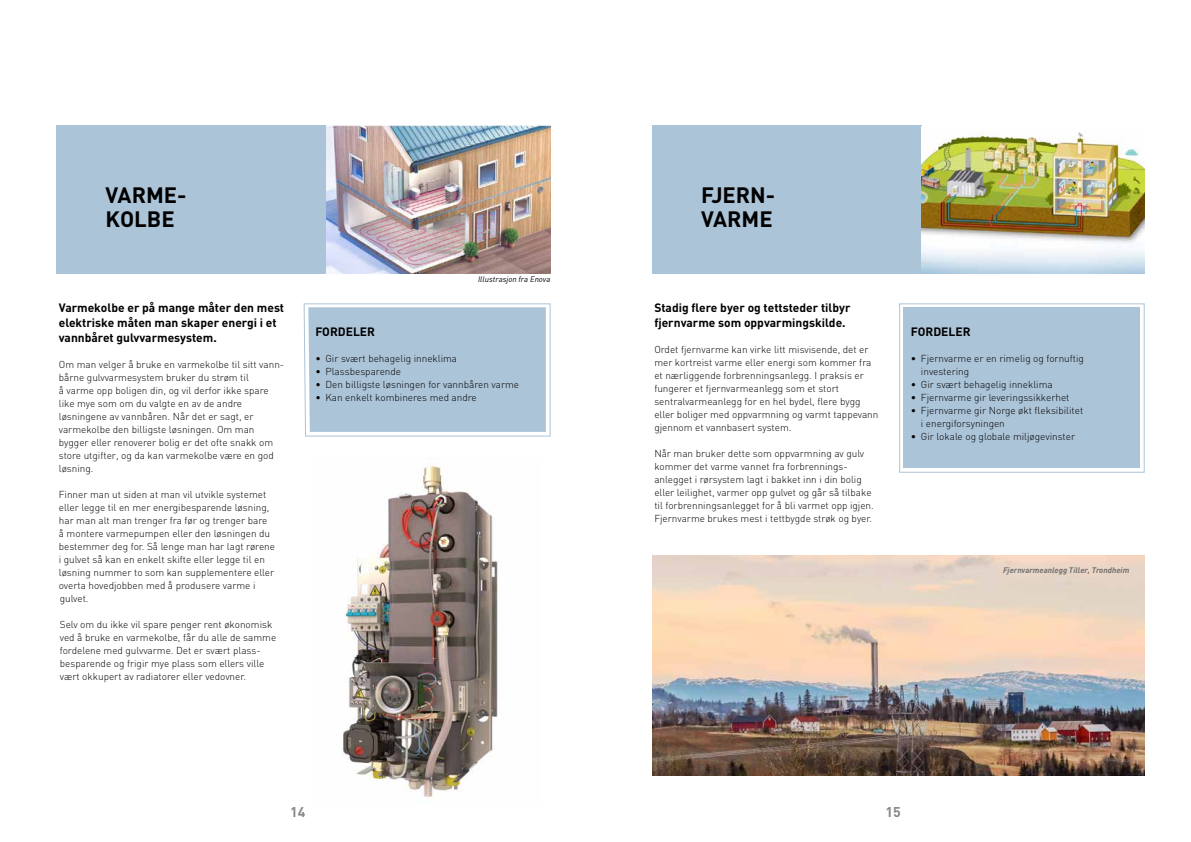
<style>
.page{position:relative;width:1191px;height:842px;background:#fff}
.page>*{position:absolute;margin:0;border:0;box-sizing:border-box;transform-origin:0 0}
.t1{font:700 22px/24px "DIN";color:#000}
.t2{font:700 14px "DIN";color:#878787}
.t3{font:700 12px/15px "DIN";color:#000}
.t4{font:300 10px/13px "DIN";color:#000}
.t5{font:italic 700 8px "DIN";color:#706f6f}
.t6{font:italic 8px "DIN";color:#000}
</style>
<div class="page">
<div style="left:904px;top:308px;width:236px;height:160px;background:#acc4d8"></div>
<div style="left:899px;top:303px;width:245px;height:170px;border:1px solid #acc4d8"></div>
<img style="left:326px;top:125px;width:224px;height:149px">
<div style="left:57px;top:125px;width:269px;height:149px;background:#acc4d8"></div>
<svg style="left:303px;top:303px;width:248px;height:134px;background:#b2c8db"></svg>
<div style="left:652px;top:125px;width:269px;height:149px;background:#acc4d8"></div>
<img style="left:652px;top:556px;width:492px;height:219px">
<img style="left:343px;top:465px;width:155px;height:333px">
<img style="left:921px;top:130px;width:223px;height:144px">
<h1 class="t1" style="left:106px;top:182px;width:82px">VARME-<br>KOLBE</h1>
<p class="t3" style="left:59px;top:300px;width:227px">Varmekolbe er på mange måter den mest elektriske måten man skaper energi i et vannbåret gulvvarmesystem.</p>
<p class="t4" style="left:59px;top:358px;width:227px">Om man velger å bruke en varmekolbe til sitt vann&shy;bårne gulvvarmesystem bruker du strøm til<br>å varme opp boligen din, og vil derfor ikke spare like mye som om du valgte en av de andre løsningene av vannbåren. Når det er sagt, er varmekolbe den billigste løsningen. Om man bygger eller renoverer bolig er det ofte snakk om store utgifter, og da kan varmekolbe være en god løsning.</p>
<p class="t4" style="left:59px;top:488px;width:218px">Finner man ut siden at man vil utvikle systemet eller legge til en mer energibesparende løsning, har man alt man trenger fra før og trenger bare å montere varmepumpen eller den løsningen du bestemmer deg for. Så lenge man har lagt rørene i gulvet så kan en enkelt skifte eller legge til en løsning nummer to som kan supplementere eller overta hovedjobben med å produsere varme i gulvet.</p>
<p class="t4" style="left:60px;top:618px;width:218px">Selv om du ikke vil spare penger rent økonomisk ved å bruke en varmekolbe, får du alle de samme fordelene med gulvvarme. Det er svært plass&shy;besparende og frigir mye plass som ellers ville vært okkupert av radiatorer eller vedovner.</p>
<p class="t6" style="left:478px;top:274px;width:74px">Illustrasjon fra Enova</p>
<p class="t3" style="left:315px;top:324px;width:61px">FORDELER</p>
<p class="t4" style="left:315px;top:352px;width:143px">• Gir svært behagelig inneklima</p>
<p class="t4" style="left:315px;top:365px;width:87px">• Plassbesparende</p>
<p class="t4" style="left:315px;top:378px;width:205px">• Den billigste løsningen for vannbåren varme</p>
<p class="t4" style="left:315px;top:391px;width:163px">• Kan enkelt kombineres med andre</p>
<h1 class="t1" style="left:701px;top:182px;width:76px">FJERN-<br>VARME</h1>
<p class="t3" style="left:654px;top:300px;width:198px">Stadig flere byer og tettsteder tilbyr fjernvarme som oppvarmingskilde.</p>
<p class="t4" style="left:654px;top:343px;width:226px">Ordet fjernvarme kan virke litt misvisende, det er mer kortreist varme eller energi som kommer fra et nærliggende forbrenningsanlegg. I praksis er fungerer et fjernvarmeanlegg som et stort sentralvarmeanlegg for en hel bydel, flere bygg eller boliger med oppvarmning og varmt tappevann gjennom et vannbasert system.</p>
<p class="t4" style="left:654px;top:447px;width:221px">Når man bruker dette som oppvarmning av gulv kommer det varme vannet fra forbrennings&shy;anlegget i rørsystem lagt i bakket inn i din bolig eller leilighet, varmer opp gulvet og går så tilbake til forbrenningsanlegget for å bli varmet opp igjen.<br>Fjernvarme brukes mest i tettbygde strøk og byer.</p>
<p class="t3" style="left:911px;top:324px;width:61px">FORDELER</p>
<p class="t4" style="left:921px;top:352px;width:165px;text-indent:-10px">• Fjernvarme er en rimelig og fornuftig investering</p>
<p class="t4" style="left:911px;top:378px;width:143px">• Gir svært behagelig inneklima</p>
<p class="t4" style="left:911px;top:391px;width:160px">• Fjernvarme gir leveringssikkerhet</p>
<p class="t4" style="left:921px;top:404px;width:164px;text-indent:-10px">• Fjernvarme gir Norge økt fleksibilitet i energiforsyningen</p>
<p class="t4" style="left:911px;top:430px;width:166px">• Gir lokale og globale miljøgevinster</p>
<p class="t5" style="left:1003px;top:565px;width:128px">Fjernvarmeanlegg Tiller, Trondheim</p>
<h2 class="t2" style="left:290px;top:802px;width:17px">14</h2>
<h2 class="t2" style="left:885px;top:802px;width:17px">15</h2>
</div>
